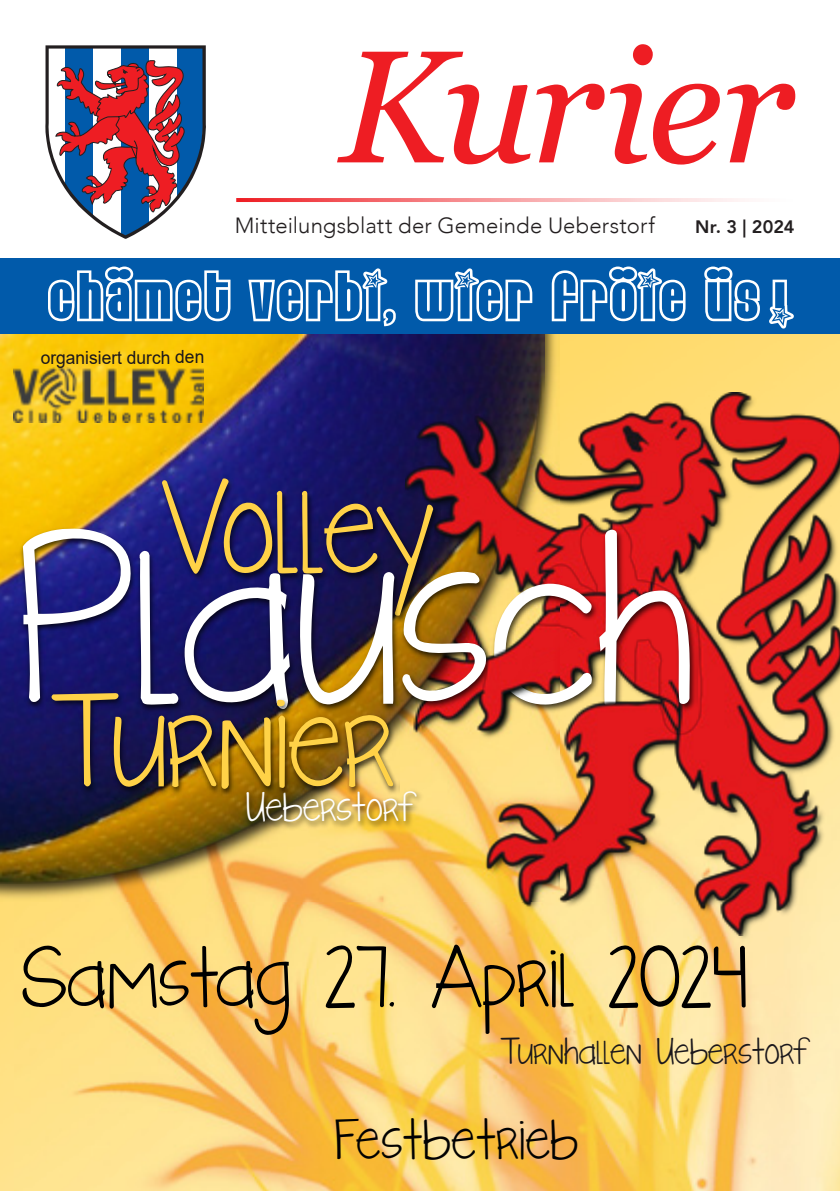
<style>
.page{position:relative;width:840px;height:1191px;background:#fff}
.page>*{position:absolute;margin:0;border:0;box-sizing:border-box;transform-origin:0 0}
.t1{font:203.2px "KG Like A Skyscraper";color:#fff;scale:.96 1}
.t2{font:italic 159.6px "Georgia";letter-spacing:-.025em;color:#ee1d23}
.t3{font:109.2px "KG Like A Skyscraper";color:#ffd247;scale:.96 1}
.t4{font:70.8px "KG Like A Skyscraper";color:#000;scale:.96 1}
.t5{font:47.6px "KG Like A Skyscraper";letter-spacing:.015em;color:#020202;scale:.96 1}
.t6{font:34.4px "KG Like A Skyscraper";color:#fff;scale:.96 1}
.t7{font:31px "KG Like A Skyscraper";color:#1a171c;scale:.96 1}
.t8{font:300 22px "Avenir";letter-spacing:.005em;color:#231f20}
.t9{font:18.2px "Arial";letter-spacing:-.005em;color:#1a171c;scale:.96 1}
.t10{font:800 18px "Avenir";letter-spacing:.005em;color:#231f20}
</style>
<div class="page">
<div style="left:0;top:258px;width:839px;height:76px;background:#015aaa"></div>
<svg style="left:45px;top:45px;width:161px;height:194px"></svg>
<svg style="left:236px;top:198px;width:504px;height:4px;background:#f69497"></svg>
<img style="left:0;top:334px;width:839px;height:857px">
<img style="left:14px;top:901px;width:825px;height:290px">
<img style="left:0;top:334px;width:559px;height:567px">
<img style="left:0;top:334px;width:544px;height:549px">
<img style="left:0;top:334px;width:349px;height:331px">
<img style="left:13px;top:367px;width:190px;height:56px">
<img style="left:158px;top:476px;width:245px;height:49px">
<img style="left:242px;top:789px;width:163px;height:41px">
<img style="left:19px;top:525px;width:384px;height:192px">
<img style="left:48px;top:690px;width:352px;height:107px">
<img style="left:405px;top:393px;width:434px;height:542px">
<svg style="left:48px;top:266px;width:745px;height:62px"></svg>
<h2 class="t2" style="left:338px;top:-9px;width:457px">Kurier</h2>
<p class="t8" style="left:235px;top:212px;width:421px">Mitteilungsblatt der Gemeinde Ueberstorf</p>
<p class="t10" style="left:694px;top:213px;width:101px">Nr. 3 | 2024</p>
<p class="t9" style="left:41px;top:345px;width:172px">organisiert durch den</p>
<h3 class="t3" style="left:159px;top:449px;width:287px">Volley</h3>
<h1 class="t1" style="left:19px;top:474px;width:704px">Plausch</h1>
<h3 class="t3" style="left:50px;top:663px;width:360px">Turnier</h3>
<h3 class="t6" style="left:245px;top:782px;width:175px">Ueberstorf</h3>
<h3 class="t4" style="left:21px;top:926px;width:758px">Samstag 27. April 2024</h3>
<h3 class="t7" style="left:500px;top:1029px;width:320px">Turnhallen Ueberstorf</h3>
<h3 class="t5" style="left:335px;top:1105px;width:254px">Festbetrieb</h3>
</div>
